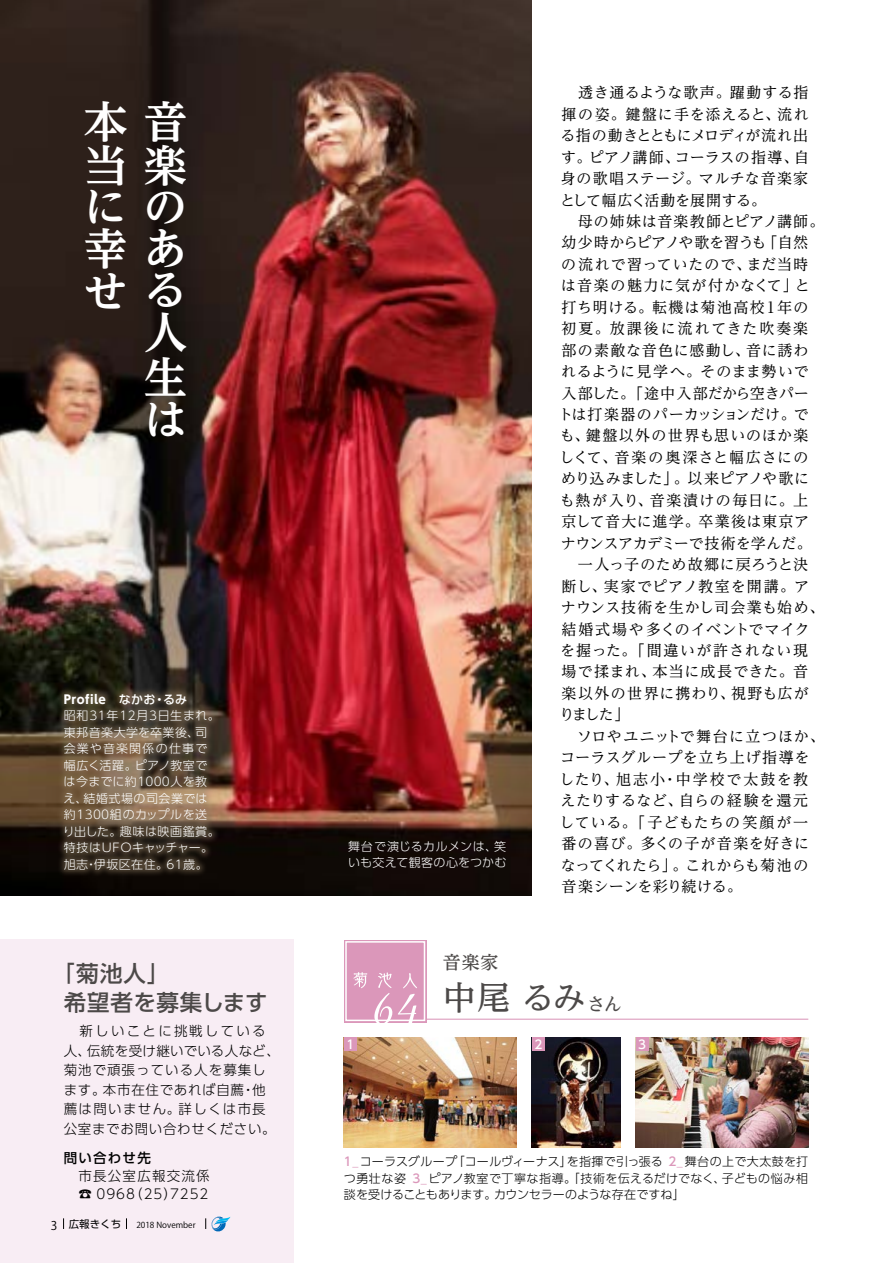
<style>
.page{position:relative;width:893px;height:1263px;background:#fff}
.page>*{position:absolute;margin:0;border:0;box-sizing:border-box;transform-origin:0 0}
.t1{font:700 43.5px/42.6px "UD Reimin Pro";color:#fff}
.t2{font:500 33px "UD Reimin Pro";color:#4c4948}
.t3{font:500 22.5px/28.5px "UD Shin Go Pro";letter-spacing:.03em;color:#4c4948}
.t4{font:500 18px "UD Reimin Pro";color:#4c4948}
.t5{font:15px/21.5px "UD Reimin Pro";letter-spacing:.045em;color:#000}
.t6{font:300 13.5px/19.5px "UD Shin Go Pro";letter-spacing:.07em;color:#000}
.t7{font:300 13.5px/18px "UD Shin Go Pro";letter-spacing:.09em;color:#000}
.t8{font:500 13.5px "UD Shin Go Pro";letter-spacing:.09em;color:#000}
.t9{font:300 12px/16.5px "UD Shin Go Pro";letter-spacing:.04em;color:#fff}
.t10{font:300 12px/16.5px "UD Shin Go Pro";letter-spacing:.005em;color:#000;text-align:justify}
.t11{font:300 12px/16.5px "UD Shin Go Pro";letter-spacing:.02em;color:#fff}
.t12{font:500 12px "UD Shin Go Pro";color:#fff}
.t13{font:10.5px "UD Shin Go Pro";color:#000}
.t14{font:8.25px "Koz Go Pr 6 N";color:#000}
.s1{font-weight:700}
.s2{font-weight:500}
.s3{font-family:"Koz Go Pr 6 N";font-size:12px}
.s4{font-size:18px}
.s5{font-weight:500;color:#db97ba}
</style>
<div class="page">
<img style="left:0;top:0;width:532px;height:895px">
<div style="left:0;top:940px;width:293px;height:323px;background:#f8edf4"></div>
<hr style="left:425px;top:1019px;width:383px;height:1px;background:#db97ba">
<div style="left:344px;top:940px;width:83px;height:82px;background:#e4b1cb"></div>
<div style="left:345px;top:941px;width:80px;height:80px;background:#db97ba;border:2px solid #fff"></div>
<svg style="left:353px;top:972px;width:14px;height:16px"></svg>
<svg style="left:374px;top:972px;width:43px;height:51px"></svg>
<img style="left:344px;top:1038px;width:172px;height:110px">
<img style="left:636px;top:1038px;width:172px;height:110px">
<div style="left:636px;top:1038px;width:13px;height:13px;background:#db97ba"></div>
<div style="left:344px;top:1038px;width:13px;height:13px;background:#db97ba"></div>
<img style="left:532px;top:1038px;width:88px;height:110px">
<div style="left:532px;top:1038px;width:13px;height:13px;background:#db97ba"></div>
<div style="left:56px;top:686px;width:164px;height:192px;background:#927e62;opacity:.51"></div>
<svg style="left:205px;top:1216px;width:25px;height:16px"></svg>
<h1 class="t1" style="left:84px;top:99px;width:104px">本音当<br>に<br>幸あせ</h1>
<h1 class="t1" style="left:144px;top:144px;width:44px;line-height:41.2px">楽の</h1>
<h1 class="t1" style="left:144px;top:268px;width:44px;line-height:43.2px;text-align:justify">る人生は</h1>
<p class="t9" style="left:63px;top:690px;width:159px"><span class="s1">Profile</span> <span class="s2">なかお・るみ<br></span>昭和31年12月３日生まれ。東邦音楽大学を卒業後、司会業や音楽関係の仕事で幅広く活躍。ピアノ教室では今までに約１０００人を教え、結婚式場の司会業では約１３００組のカップルを送り出した。趣味は映画鑑賞。特技はＵＦＯキャッチャー。旭志・伊坂区在住。61歳。</p>
<h3 class="t3" style="left:64px;top:959px;width:205px;text-indent:-12px">「菊池人」<br>希望者を募集します</h3>
<p class="t6" style="left:64px;top:1021px;width:218px">　新しいことに挑戦している人、伝統を受け継いでいる人など、菊池で頑張っている人を募集します。本市在住であれば自薦・他薦は問いません。詳しくは市長公室までお問い合わせください。</p>
<p class="t8" style="left:64px;top:1147px;width:89px">問い合わせ先</p>
<p class="t7" style="left:64px;top:1166px;width:147px">　市長公室広報交流係　☎ 0968（25）7252</p>
<p class="t13" style="left:51px;top:1215px;width:72px"><span class="s3">3</span> 広報きくち</p>
<p class="t14" style="left:136px;top:1220px;width:61px">2018 November</p>
<p class="t11" style="left:348px;top:837px;width:160px">舞台で演じるカルメンは、笑いも交えて観客の心をつかむ</p>
<p class="t5" style="left:558px;top:81px;width:268px">　透き通るような歌声。躍動する指<br>揮の姿。鍵盤に手を添えると、流れ<br>る指の動きとともにメロディが流れ出す。ピアノ講師、コーラスの指導、自身の歌唱ステージ。マルチな音楽家<br>として幅広く活動を展開する。<br>　母の姉妹は音楽教師とピアノ講師。幼少時からピアノや歌を習うも「自然<br>の流れで習っていたので、まだ当時<br>は音楽の魅力に気が付かなくて」と打ち明ける。転機は菊池高校１年の<br>初夏。放課後に流れてきた吹奏楽<br>部の素敵な音色に感動し、音に誘わ<br>れるように見学へ。そのまま勢いで<br>入部した。「途中入部だから空きパー<br>トは打楽器のパーカッションだけ。でも、鍵盤以外の世界も思いのほか楽しくて、音楽の奥深さと幅広さにのめり込みました」。以来ピアノや歌にも熱が入り、音楽漬けの毎日に。上京して音大に進学。卒業後は東京ア<br>ナウンスアカデミーで技術を学んだ。　一人っ子のため故郷に戻ろうと決<br>断し、実家でピアノ教室を開講。ア<br>ナウンス技術を生かし司会業も始め、結婚式場や多くのイベントでマイクを握った。「間違いが許されない現場で揉まれ、本当に成長できた。音<br>楽以外の世界に携わり、視野も広が<br>りました」<br>　ソロやユニットで舞台に立つほか、コーラスグループを立ち上げ指導をしたり、旭志小・中学校で太鼓を教えたりするなど、自らの経験を還元<br>している。「子どもたちの笑顔が一番の喜び。多くの子が音楽を好きに<br>なってくれたら」。これからも菊池の<br>音楽シーンを彩り続ける。</p>
<p class="t4" style="left:443px;top:948px;width:57px">音楽家</p>
<h2 class="t2" style="left:443px;top:971px;width:181px">中尾 るみ<span class="s4">さん</span></h2>
<p class="t12" style="left:346px;top:1034px;width:9px">1</p>
<p class="t12" style="left:534px;top:1034px;width:9px">2</p>
<p class="t12" style="left:638px;top:1034px;width:9px">3</p>
<p class="t10" style="left:344px;top:1153px;width:466px"><span class="s5">1_</span>コーラスグループ「コールヴィーナス」を指揮で引っ張る <span class="s5">2_</span>舞台の上で大太鼓を打つ勇壮な姿 <span class="s5">3_</span>ピアノ教室で丁寧な指導。「技術を伝えるだけでなく、子どもの悩み相談を受けることもあります。カウンセラーのような存在ですね」</p>
</div>
